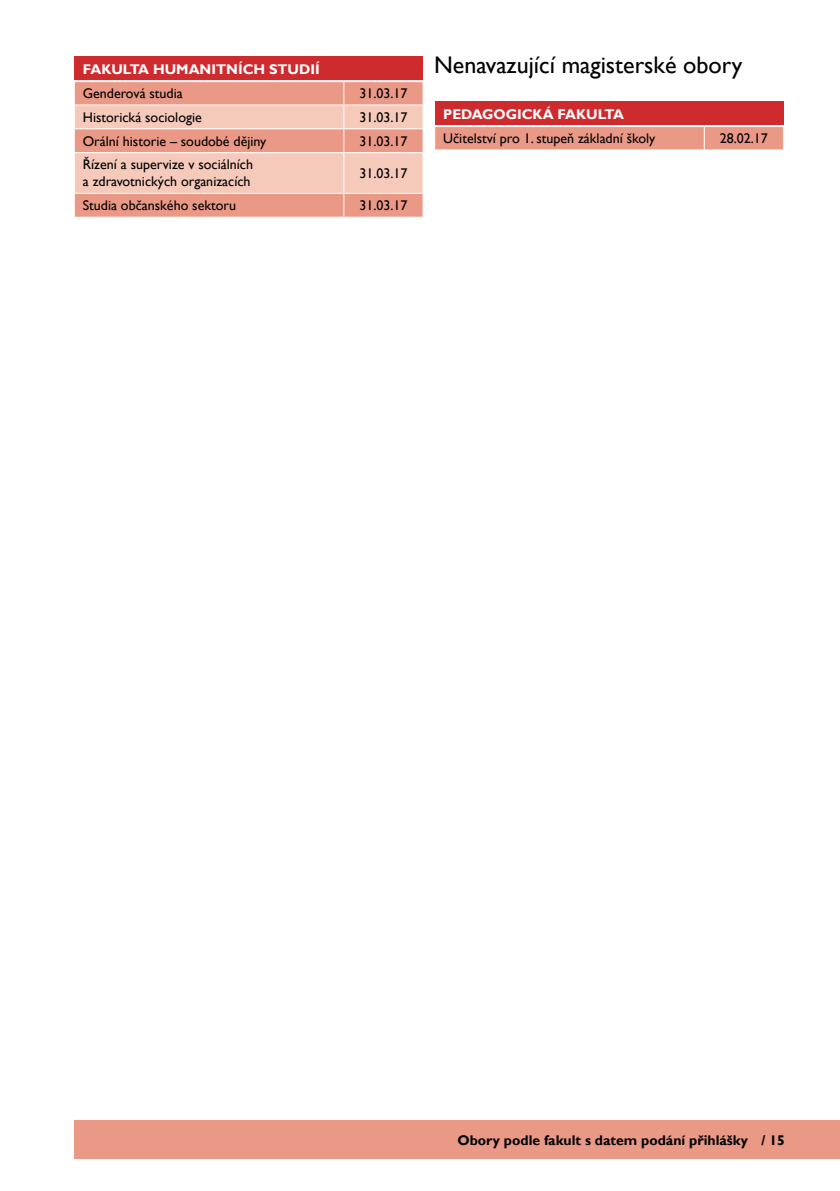
<style>
.page{position:relative;width:840px;height:1191px;background:#fff}
.page>*{position:absolute;margin:0;border:0;box-sizing:border-box;transform-origin:0 0}
.t1{font:24px "Gill Sans";color:#000}
.t2{font:14px/16.8px "Gill Sans";color:#000}
.t3{font:700 14px "Gill Sans";color:#fff}
.t4{font:700 14px "Gill Sans";color:#000}
</style>
<div class="page">
<div style="left:75px;top:1120px;width:764px;height:39px;background:#eb9987"></div>
<div style="left:74px;top:57px;width:349px;height:24px;background:#ce2b2f"></div>
<svg style="left:74px;top:82px;width:349px;height:135px;background:#f0b3a3"></svg>
<hr style="left:74px;top:80px;width:269px;height:2px;background:#fff">
<hr style="left:343px;top:80px;width:80px;height:2px;background:#fff">
<div style="left:434px;top:102px;width:349px;height:24px;background:#ce2b2f"></div>
<div style="left:435px;top:127px;width:348px;height:22px;background:#eb9987"></div>
<hr style="left:434px;top:125px;width:269px;height:2px;background:#fff">
<hr style="left:703px;top:125px;width:80px;height:2px;background:#fff">
<p class="t3" style="left:83px;top:61px;width:215px">FAKU LTA HU MANITNÍCH STUDI</p>
<p class="t3" style="left:315px;top:61px;width:5px">Í</p>
<p class="t2" style="left:83px;top:85px;width:101px">Genderová studia</p>
<p class="t2" style="left:359px;top:85px;width:50px">31.03.17</p>
<p class="t2" style="left:83px;top:109px;width:120px">Historická sociologie</p>
<p class="t2" style="left:359px;top:109px;width:50px">31.03.17</p>
<p class="t2" style="left:83px;top:133px;width:185px">Orální historie – soudobé dějiny</p>
<p class="t2" style="left:359px;top:133px;width:50px">31.03.17</p>
<p class="t2" style="left:83px;top:157px;width:172px">Řízení a supervize v sociálních a zdravotnických organizacích</p>
<p class="t2" style="left:359px;top:165px;width:50px">31.03.17</p>
<p class="t2" style="left:83px;top:197px;width:155px">Studia občanského sektoru</p>
<p class="t2" style="left:359px;top:197px;width:50px">31.03.17</p>
<h1 class="t1" style="left:434px;top:51px;width:309px">Nenavazující magisterské obory</h1>
<p class="t3" style="left:443px;top:106px;width:50px">PEDAGOGI</p>
<p class="t3" style="left:521px;top:106px;width:104px">CKÁ FAKU LTA</p>
<p class="t2" style="left:443px;top:130px;width:213px">Učitelství pro 1. stupeň základní školy</p>
<p class="t2" style="left:719px;top:130px;width:50px">28.02.17</p>
<p class="t4" style="left:457px;top:1131px;width:329px">OBORY PODLE FAKULT S DATEM PODÁNÍ PŘIHLÁŠKY / 15</p>
</div>
